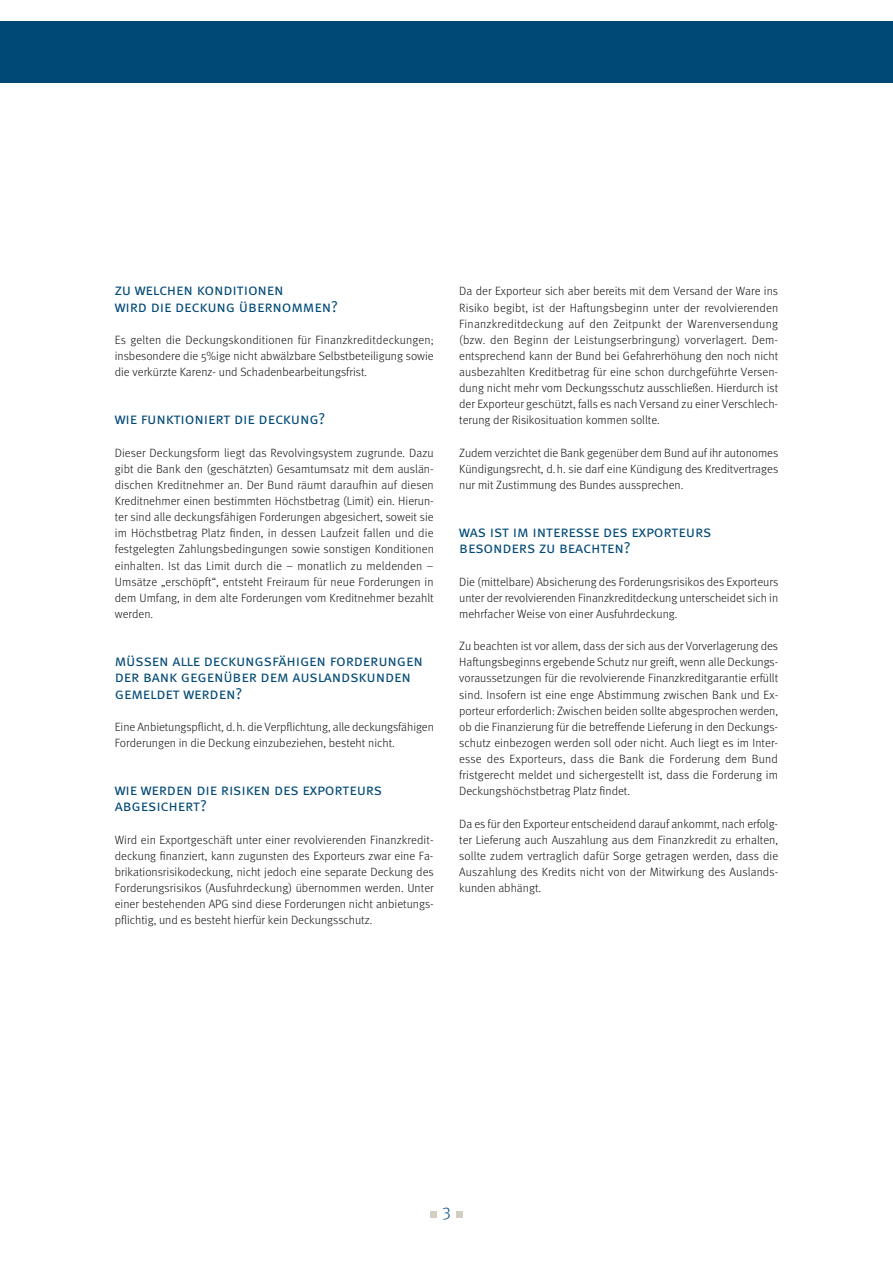
<style>
.page{position:relative;width:893px;height:1263px;background:#fff}
.page>*{position:absolute;margin:0;border:0;box-sizing:border-box;transform-origin:0 0}
.t1{font:17.25px "Meta Light LF";color:#004976}
.t2{font:15.75px/16.2px "Meta Normal Caps";letter-spacing:-.01em;color:#004976}
.t3{font:300 12px/16.2px "Meta";color:#141415;text-align:justify}
</style>
<div class="page">
<div style="left:0;top:21px;width:893px;height:62px;background:#004976"></div>
<div style="left:430px;top:1211px;width:7px;height:7px;background:#d4cec2"></div>
<div style="left:456px;top:1211px;width:7px;height:7px;background:#d4cec2"></div>
<h2 class="t2" style="left:115px;top:282px;width:224px">zu welchen konditionen<br>wird die deckung übernommen?</h2>
<p class="t3" style="left:115px;top:331px;width:320px">Es gelten die Deckungskonditionen für Finanzkreditdeckungen; insbesondere die 5%ige nicht abwälzbare Selbstbeteiligung sowie die verkürzte Karenz- und Schadenbearbeitungsfrist.</p>
<h2 class="t2" style="left:115px;top:411px;width:212px">wie funktioniert die deckung?</h2>
<p class="t3" style="left:115px;top:444px;width:321px">Dieser Deckungsform liegt das Revolvingsystem zugrunde. Dazu gibt die Bank den (geschätzten) Gesamtumsatz mit dem auslän&shy;dischen Kreditnehmer an. Der Bund räumt daraufhin auf diesen Kreditnehmer einen bestimmten Höchstbetrag (Limit) ein. Hierun&shy;ter sind alle deckungsfähigen Forderungen abgesichert, soweit sie im Höchstbetrag Platz finden, in dessen Laufzeit fallen und die festgelegten Zahlungsbedingungen sowie sonstigen Konditionen einhalten. Ist das Limit durch die – monatlich zu meldenden – Umsätze „erschöpft“, entsteht Freiraum für neue Forderungen in dem Umfang, in dem alte Forderungen vom Kreditnehmer bezahlt werden.</p>
<h2 class="t2" style="left:115px;top:653px;width:310px">müssen alle deckungsfähigen forderungen der bank gegenüber dem auslandskunden gemeldet werden?</h2>
<p class="t3" style="left:115px;top:718px;width:321px">Eine Anbietungspflicht, d.h. die Verpflichtung, alle deckungsfähigen<br>Forderungen in die Deckung einzubeziehen, besteht nicht.</p>
<h2 class="t2" style="left:115px;top:782px;width:269px">wie werden die risiken des exporteurs abgesichert?</h2>
<p class="t3" style="left:115px;top:831px;width:321px;text-align:left">Wird ein Exportgeschäft unter einer revolvierenden Finanzkredit&shy;deckung finanziert, kann zugunsten des Exporteurs zwar eine Fa-- brikationsrisikodeckung, nicht jedoch eine separate Deckung des Forderungsrisikos (Ausfuhrdeckung) übernommen werden. Unter einer bestehenden APG sind diese Forderungen nicht anbietungs&shy;pflichtig, und es besteht hierfür kein Deckungsschutz.</p>
<p class="t3" style="left:459px;top:283px;width:320px;text-align:left">Da der Exporteur sich aber bereits mit dem Versand der Ware ins Risiko begibt, ist der Haftungsbeginn unter der revolvierenden Finanzkreditdeckung auf den Zeitpunkt der Warenversendung (bzw. den Beginn der Leistungserbringung) vorverlagert. Dem&shy;entsprechend kann der Bund bei Gefahrerhöhung den noch nicht ausbezahlten Kreditbetrag für eine schon durchgeführte Versen&shy;dung nicht mehr vom Deckungsschutz ausschließen. Hierdurch ist der Exporteur geschützt, falls es nach Versand zu einer Verschlech&shy;terung der Risikosituation kommen sollte.</p>
<p class="t3" style="left:459px;top:444px;width:320px">Zudem verzichtet die Bank gegenüber dem Bund auf ihr autonomes Kündigungsrecht, d.h. sie darf eine Kündigung des Kreditvertrages nur mit Zustimmung des Bundes aussprechen.</p>
<h2 class="t2" style="left:459px;top:524px;width:254px">was ist im interesse des exporteurs besonders zu beachten?</h2>
<p class="t3" style="left:459px;top:573px;width:321px">Die (mittelbare) Absicherung des Forderungsrisikos des Exporteurs unter der revolvierenden Finanzkreditdeckung unterscheidet sich in mehrfacher Weise von einer Ausfuhrdeckung.</p>
<p class="t3" style="left:459px;top:638px;width:321px;text-align:left">Zu beachten ist vor allem, dass der sich aus der Vorverlagerung des Haftungsbeginns ergebende Schutz nur greift, wenn alle Deckungs&shy;voraussetzungen für die revolvierende Finanzkreditgarantie erfüllt sind. Insofern ist eine enge Abstimmung zwischen Bank und Ex-- porteur erforderlich: Zwischen beiden sollte abgesprochen werden, ob die Finanzierung für die betreffende Lieferung in den Deckungs&shy;schutz einbezogen werden soll oder nicht. Auch liegt es im Inter&shy;esse des Exporteurs, dass die Bank die Forderung dem Bund fristgerecht meldet und sichergestellt ist, dass die Forderung im Deckungshöchstbetrag Platz findet.</p>
<p class="t3" style="left:459px;top:815px;width:321px">Da es für den Exporteur entscheidend darauf ankommt, nach erfolg&shy;ter Lieferung auch Auszahlung aus dem Finanzkredit zu erhalten, sollte zudem vertraglich dafür Sorge getragen werden, dass die Auszahlung des Kredits nicht von der Mitwirkung des Auslands&shy;kunden abhängt.</p>
<h1 class="t1" style="left:442px;top:1203px;width:10px">3</h1>
</div>
